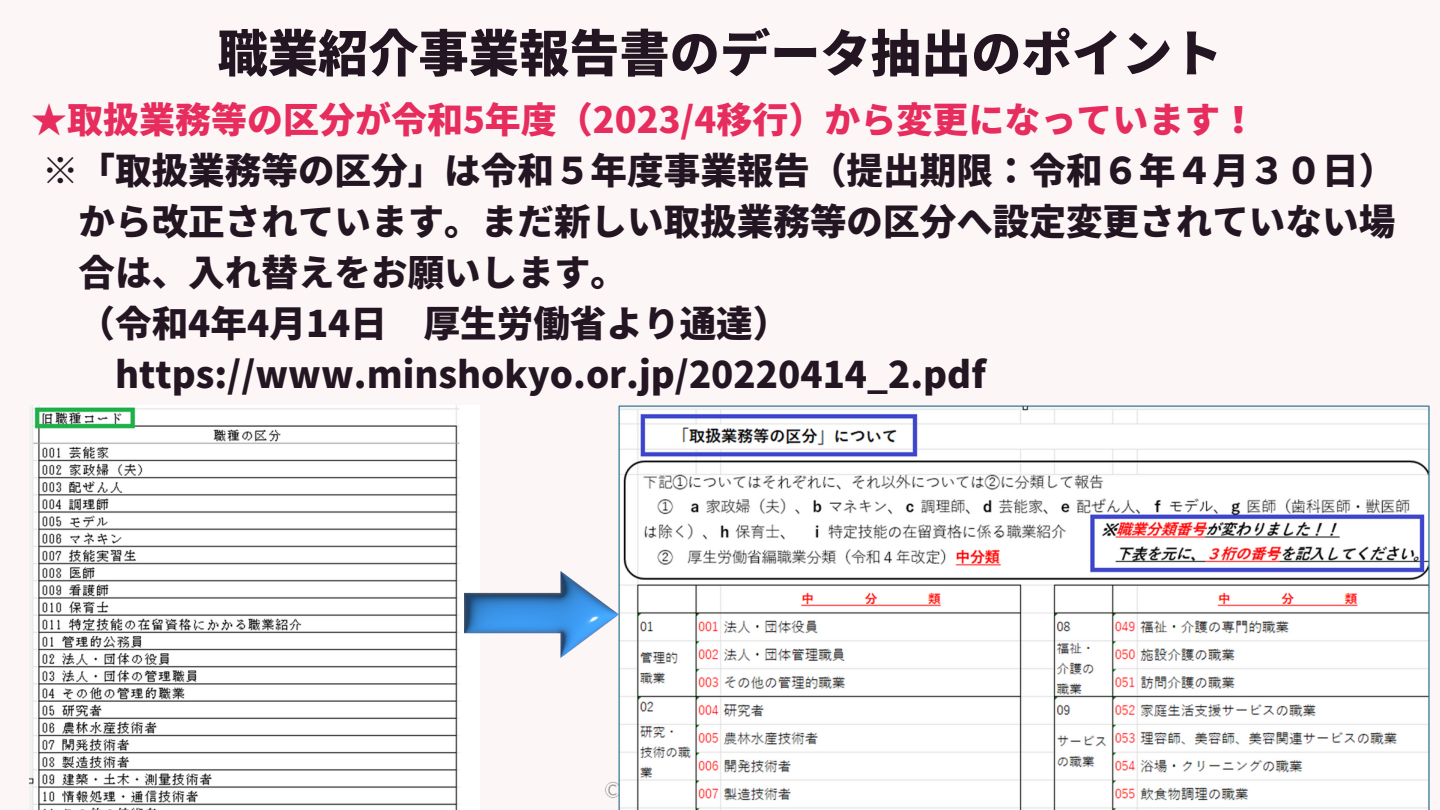
<style>
.page{position:relative;width:1440px;height:810px;background:#fcf7f6}
.page>*{position:absolute;margin:0;border:0;box-sizing:border-box;transform-origin:0 0}
.t1{font:900 50.2px "Noto Sans JP";color:#241522}
.t2{font:900 36.6px "Noto Sans JP";color:#241522}
.t3{font:900 36px "Noto Sans JP";color:#e72c5e}
</style>
<div class="page">
<img style="left:605px;top:779px;width:14px;height:24px">
<img style="left:29px;top:405px;width:431px;height:405px">
<img style="left:619px;top:405px;width:811px;height:405px">
<img style="left:464px;top:572px;width:155px;height:85px">
<p class="t1" style="left:218px;top:14px;width:1006px">職業紹介事業報告書のデータ抽出のポイント</p>
<p class="t3" style="left:31px;top:91px;width:1227px">★取扱業務等の区分が令和5年度（2023/4移行）から変更になっています！</p>
<h1 class="t2" style="left:42px;top:142px;width:1355px">※「取扱業務等の区分」は令和５年度事業報告（提出期限：令和６年４月３０日）</h1>
<p class="t2" style="left:79px;top:193px;width:1318px">から改正されています。まだ新しい取扱業務等の区分へ設定変更されていない場</p>
<p class="t2" style="left:79px;top:244px;width:550px">合は、入れ替えをお願いします。</p>
<p class="t2" style="left:79px;top:295px;width:300px">（令和4年4月 14日</p>
<p class="t2" style="left:424px;top:295px;width:367px">厚生労働省より通達）</p>
<p class="t2" style="left:115px;top:346px;width:872px">https://www.minshokyo.or.jp/20220414_2.pdf</p>
</div>
